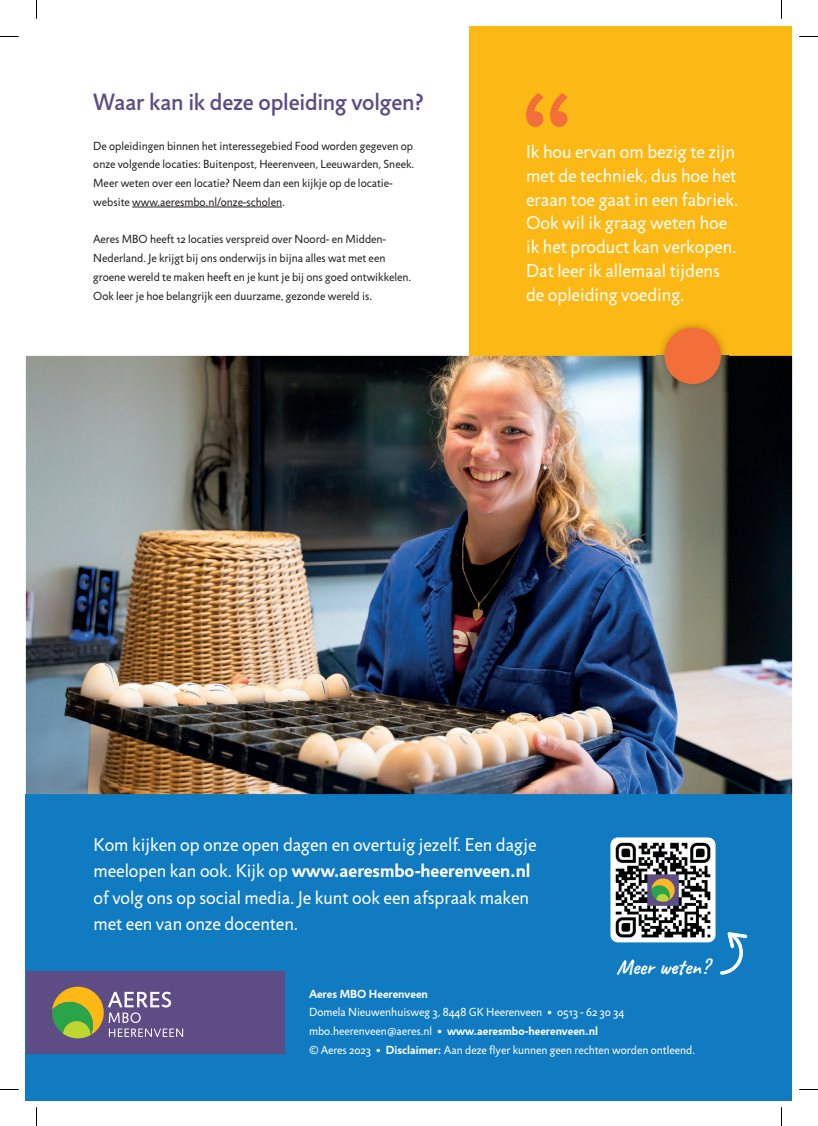
<style>
.page{position:relative;width:818px;height:1126px;background:#fff}
.page>*{position:absolute;margin:0;border:0;box-sizing:border-box;transform-origin:0 0}
.t1{font:500 23.75px "Jigsaw";letter-spacing:-.01em;color:#5e4c85}
.t2{font:21.25px "Caveat";color:#fff}
.t3{font:18.75px/23.8px "Jigsaw";color:#fff}
.t4{font:11.88px/18.8px "Jigsaw";color:#231f20}
.t5{font:11.88px/18.8px "Jigsaw";color:#fff}
.s1{font-weight:700}
.s2{font-weight:500}
</style>
<div class="page">
<div style="left:469px;top:26px;width:322px;height:367px;background:#fcb814"></div>
<div style="left:26px;top:794px;width:765px;height:305px;background:#107bc1"></div>
<img style="left:610px;top:837px;width:104px;height:105px">
<svg style="left:720px;top:932px;width:27px;height:42px"></svg>
<div style="left:26px;top:971px;width:258px;height:82px;background:#5e4c85"></div>
<svg style="left:52px;top:986px;width:132px;height:53px"></svg>
<svg style="left:526px;top:93px;width:41px;height:34px"></svg>
<img style="left:26px;top:356px;width:765px;height:438px">
<img style="left:656px;top:323px;width:72px;height:69px">
<div style="left:664px;top:327px;width:56px;height:57px;background:#f26f39;border-radius:50%"></div>
<hr style="left:132px;top:207px;width:150px;height:1px;background:#231f20">
<svg style="left:0;top:36px;width:19px;height:1px"></svg>
<svg style="left:799px;top:36px;width:18px;height:1px"></svg>
<svg style="left:0;top:1089px;width:19px;height:1px"></svg>
<svg style="left:799px;top:1089px;width:18px;height:1px"></svg>
<svg style="left:36px;top:0;width:1px;height:19px"></svg>
<svg style="left:36px;top:1107px;width:1px;height:18px"></svg>
<h1 class="t1" style="left:93px;top:88px;width:332px">Waar kan ik deze opleiding volgen?</h1>
<p class="t4" style="left:93px;top:136px;width:322px">De opleidingen binnen het interessegebied Food worden gegeven op onze volgende locaties: Buitenpost, Heerenveen, Leeuwarden, Sneek.<br>Meer weten over een locatie? Neem dan een kijkje op de locatie&shy;website www.aeresmbo.nl/onze-scholen.</p>
<p class="t4" style="left:93px;top:230px;width:319px">Aeres MBO heeft 12 locaties verspreid over Noord- en Midden-Nederland. Je krijgt bij ons onderwijs in bijna alles wat met een groene wereld te maken heeft en je kunt je bij ons goed ontwikkelen.<br>Ook leer je hoe belangrijk een duurzame, gezonde wereld is.</p>
<h3 class="t3" style="left:525px;top:140px;width:214px">Ik hou ervan om bezig te zijn met de techniek, dus hoe het eraan toe gaat in een fabriek.<br>Ook wil ik graag weten hoe ik het product kan verkopen.<br>Dat leer ik allemaal tijdens de opleiding voeding.</h3>
<h3 class="t3" style="left:93px;top:831px;width:444px;line-height:26.2px">Kom kijken op onze open dagen en overtuig jezelf. Een dagje meelopen kan ook. Kijk op <span class="s1">www.aeresmbo-heerenveen.nl </span>of volg ons op social media. Je kunt ook een afspraak maken met een van onze docenten.</h3>
<h2 class="t2" style="left:616px;top:953px;width:94px">Meer weten?</h2>
<p class="t5" style="left:309px;top:984px;width:387px"><span class="s1">Aeres MBO Heerenveen<br></span>Domela Nieuwenhuisweg 3, 8448 GK Heerenveen <span class="s2">•</span> 0513 - 62 30 34 mbo.heerenveen@aeres.nl <span class="s2">•</span> <span class="s1">www.aeresmbo-heerenveen.nl<br></span>© Aeres 2023 <span class="s2">•</span> <span class="s1">Disclaimer:</span> Aan deze flyer kunnen geen rechten worden ontleend.</p>
</div>
